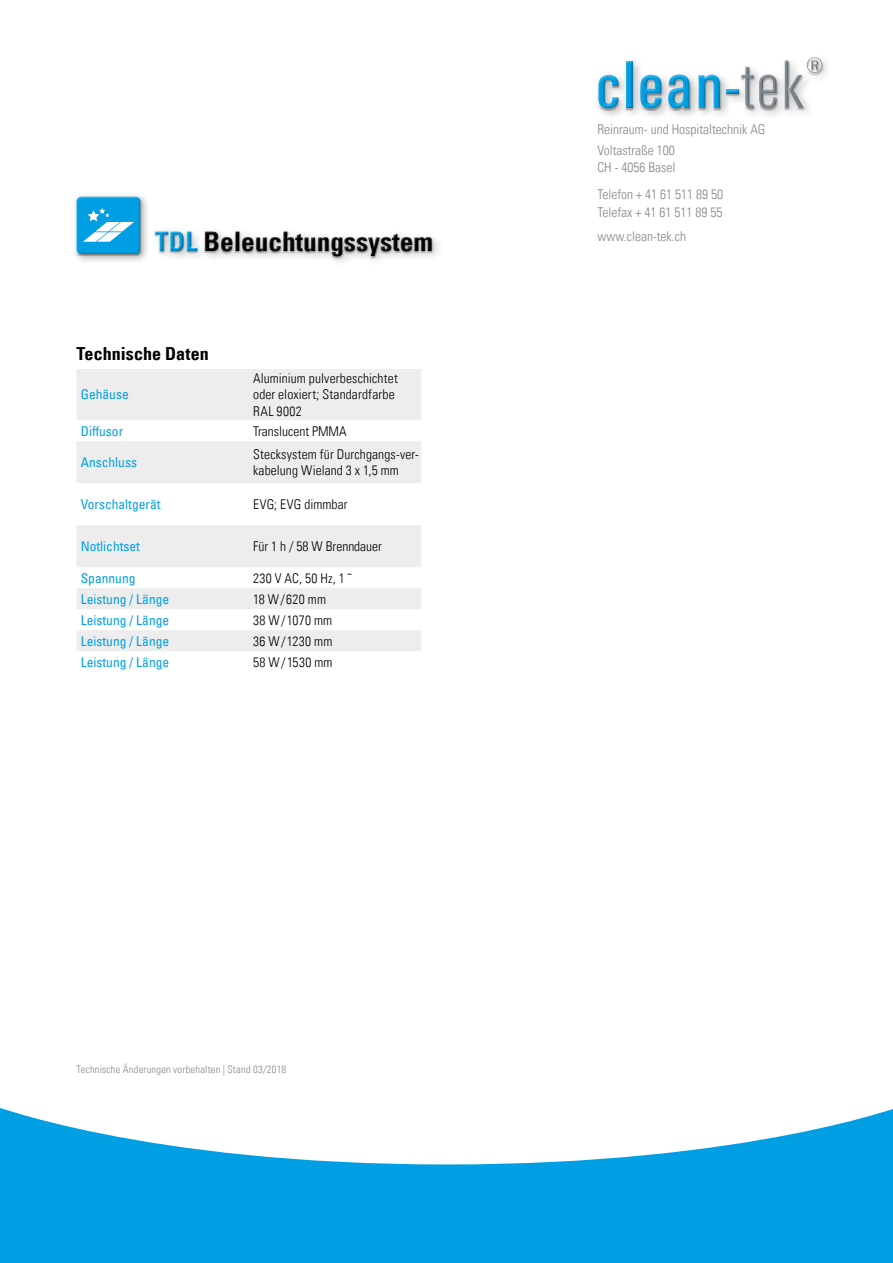
<style>
.page{position:relative;width:893px;height:1263px;background:#fff}
.page>*{position:absolute;margin:0;border:0;box-sizing:border-box;transform-origin:0 0}
.t1{font:27px "Univers Com 67 Bold Cond";letter-spacing:.005em;color:#000}
.t2{font:18px "Univers Com 67 Bold Cond";letter-spacing:.005em;color:#000}
.t3{font:13.5px/16.5px "Univers Com 47 Light Cond";letter-spacing:.01em;color:#000}
.t4{font:condensed 13.5px "Univers Com 57";color:#009fe3}
.t5{font:13.5px/21px "Univers Com 47 Light Cond";color:#878787}
.t6{font:10.5px "Univers Com 47 Light Cond";letter-spacing:.02em;color:#878787}
.s1{color:#009fe3}
</style>
<div class="page">
<svg style="left:0;top:1108px;width:893px;height:155px;fill:#009fe3"></svg>
<div style="left:154px;top:230px;width:280px;height:28px;background:#000;opacity:.3"></div>
<div style="left:72px;top:192px;width:78px;height:73px;background:#000;opacity:.3"></div>
<div style="left:75px;top:195px;width:66px;height:57px;background:#fff;opacity:.75"></div>
<div style="left:75px;top:198px;width:67px;height:58px;background:#000;opacity:.75"></div>
<div style="left:594px;top:53px;width:241px;height:68px;background:#000;opacity:.3"></div>
<div style="left:596px;top:56px;width:228px;height:52px;background:#fff"></div>
<div style="left:597px;top:58px;width:227px;height:53px;background:#000;opacity:.3"></div>
<div style="left:77px;top:369px;width:344px;height:51px;background:#ededed"></div>
<svg style="left:77px;top:441px;width:344px;height:210px;fill:#ededed"></svg>
<h1 class="t1" style="left:155px;top:224px;width:279px"><span class="s1">TDL</span> Beleuchtungssystem</h1>
<h2 class="t2" style="left:77px;top:343px;width:134px">Technische Daten</h2>
<p class="t4" style="left:81px;top:386px;width:49px">Gehäuse</p>
<p class="t3" style="left:253px;top:370px;width:146px">Aluminium pulverbeschichtet oder eloxiert; Standardfarbe<br>RAL 9002</p>
<p class="t4" style="left:81px;top:422px;width:44px">Diffusor</p>
<p class="t3" style="left:253px;top:422px;width:95px">Translucent PMMA</p>
<p class="t4" style="left:81px;top:454px;width:58px">Anschluss</p>
<p class="t3" style="left:253px;top:446px;width:167px">Stecksystem für Durchgangs-ver&shy;kabelung Wieland 3 x 1,5 mm</p>
<p class="t4" style="left:81px;top:496px;width:81px">Vorschaltgerät</p>
<p class="t3" style="left:253px;top:496px;width:96px">EVG; EVG dimmbar</p>
<p class="t4" style="left:81px;top:538px;width:61px">Notlichtset</p>
<p class="t3" style="left:253px;top:538px;width:130px">Für 1 h / 58 W Brenndauer</p>
<p class="t4" style="left:81px;top:569px;width:56px">Spannung</p>
<p class="t3" style="left:253px;top:569px;width:100px">230 V AC, 50 Hz, 1 ˜</p>
<p class="t4" style="left:81px;top:590px;width:90px">Leistung / Länge</p>
<p class="t3" style="left:253px;top:590px;width:74px">18 W/620 mm</p>
<p class="t4" style="left:81px;top:611px;width:90px">Leistung / Länge</p>
<p class="t3" style="left:253px;top:611px;width:81px">38 W/1070 mm</p>
<p class="t4" style="left:81px;top:632px;width:90px">Leistung / Länge</p>
<p class="t3" style="left:253px;top:632px;width:81px">36 W/1230 mm</p>
<p class="t4" style="left:81px;top:653px;width:90px">Leistung / Länge</p>
<p class="t3" style="left:253px;top:653px;width:81px">58 W/1530 mm</p>
<p class="t6" style="left:77px;top:1062px;width:211px">Technische Änderungen vorbehalten | Stand 03/2018</p>
<p class="t5" style="left:597px;top:119px;width:169px">Reinraum- und Hospitaltechnik AG<br>Voltastraße 100</p>
<p class="t5" style="left:597px;top:154px;width:127px;line-height:27px">CH - 4056 Basel<br>Telefon + 41 61 511 89 50</p>
<p class="t5" style="left:597px;top:200px;width:126px;line-height:24px">Telefax + 41 61 511 89 55 www.clean-tek.ch</p>
</div>
